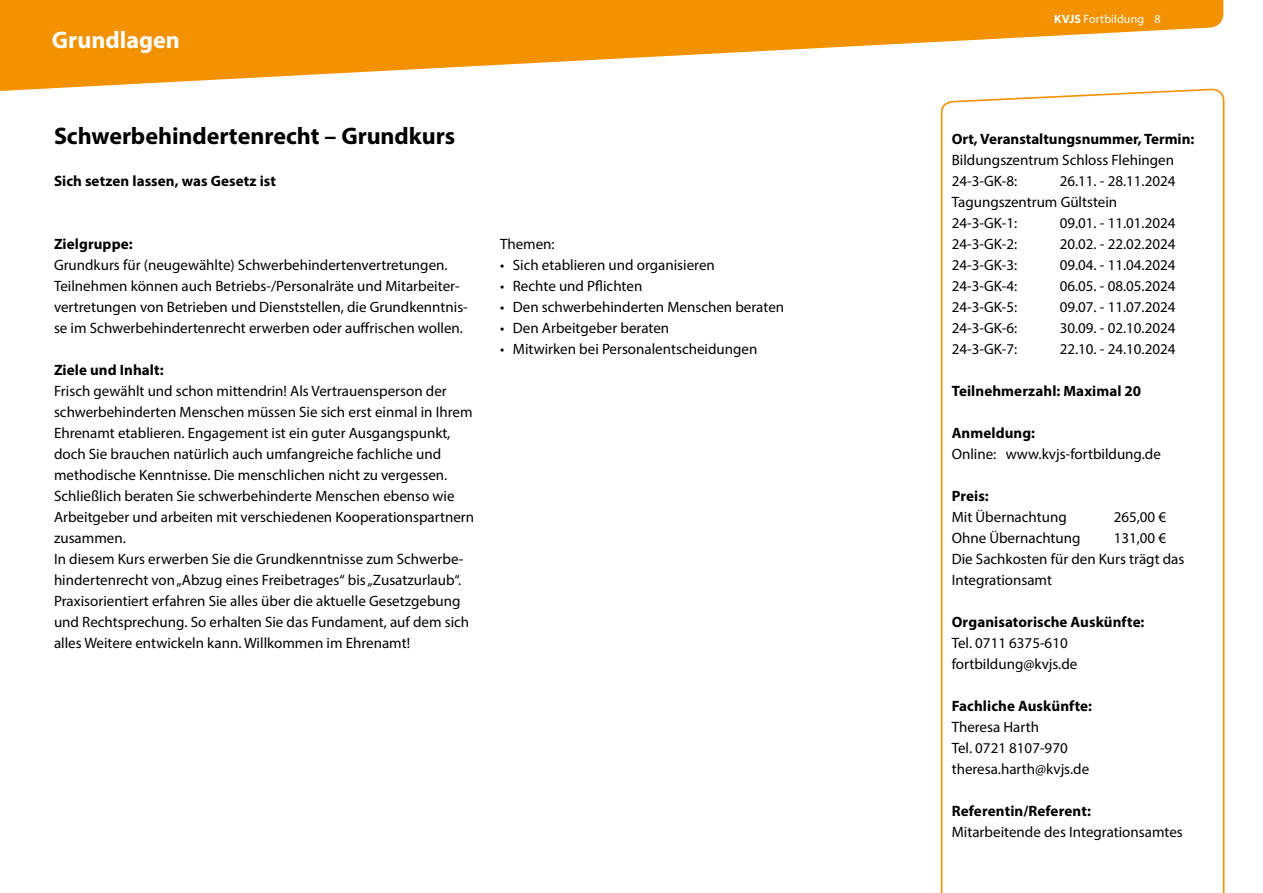
<style>
.page{position:relative;width:1263px;height:893px;background:#fff}
.page>*{position:absolute;margin:0;border:0;box-sizing:border-box;transform-origin:0 0}
.SemTitel{font:700 24px "Myriad Pro";letter-spacing:-.005em;color:#000}
.t1{font:700 24px "Myriad Pro";color:#fff}
.SemStandard{font:15px/21px "Myriad Pro";color:#000}
.SemÜberschrift{font:700 15px "Myriad Pro";letter-spacing:.005em;color:#000}
.SemOrt{font:700 15px "Myriad Pro";color:#000}
.SemUntertitel{font:700 15px "Myriad Pro";letter-spacing:.005em;color:#000}
.t2{font:12px "Myriad Pro";letter-spacing:.01em;color:#fff}
.s1{font-weight:700}
</style>
<div class="page">
<svg style="left:940px;top:92px;width:285px;height:801px"></svg>
<svg style="left:0;top:0;width:1223px;height:92px;fill:#f39200"></svg>
<h1 class="t1" style="left:52px;top:24px;width:129px">Grundlagen</h1>
<h1 class="SemTitel" style="left:54px;top:121px;width:403px">Schwerbehindertenrecht – Grundkurs</h1>
<p class="SemUntertitel" style="left:54px;top:171px;width:223px">Sich setzen lassen, was Gesetz ist</p>
<h2 class="SemÜberschrift" style="left:54px;top:234px;width:80px">Zielgruppe:</h2>
<p class="SemStandard" style="left:54px;top:255px;width:415px">Grundkurs für (neugewählte) Schwerbehindertenvertretungen.<br>Teilnehmen können auch Betriebs-/Personalräte und Mitarbeiter&shy;vertretungen von Betrieben und Dienststellen, die Grundkenntnis&shy;se im Schwerbehindertenrecht erwerben oder auffrischen wollen.</p>
<h2 class="SemÜberschrift" style="left:54px;top:360px;width:111px">Ziele und Inhalt:</h2>
<p class="SemStandard" style="left:54px;top:381px;width:422px">Frisch gewählt und schon mittendrin! Als Vertrauensperson der schwerbehinderten Menschen müssen Sie sich erst einmal in Ihrem Ehrenamt etablieren. Engagement ist ein guter Ausgangspunkt, doch Sie brauchen natürlich auch umfangreiche fachliche und methodische Kenntnisse. Die menschlichen nicht zu vergessen.<br>Schließlich beraten Sie schwerbehinderte Menschen ebenso wie Arbeitgeber und arbeiten mit verschiedenen Kooperationspartnern zusammen.</p>
<p class="SemStandard" style="left:54px;top:549px;width:417px">In diesem Kurs erwerben Sie die Grundkenntnisse zum Schwerbe&shy;hindertenrecht von „Abzug eines Freibetrages“ bis „Zusatzurlaub“.<br>Praxisorientiert erfahren Sie alles über die aktuelle Gesetzgebung und Rechtsprechung. So erhalten Sie das Fundament, auf dem sich alles Weitere entwickeln kann. Willkommen im Ehrenamt!</p>
<p class="SemStandard" style="left:500px;top:234px;width:56px">Themen:</p>
<p class="SemStandard" style="left:500px;top:255px;width:216px">• Sich etablieren und organisieren</p>
<p class="SemStandard" style="left:500px;top:276px;width:144px">• Rechte und Pflichten</p>
<p class="SemStandard" style="left:500px;top:297px;width:286px">• Den schwerbehinderten Menschen beraten</p>
<p class="SemStandard" style="left:500px;top:318px;width:171px">• Den Arbeitgeber beraten</p>
<p class="SemStandard" style="left:500px;top:339px;width:259px">• Mitwirken bei Personalentscheidungen</p>
<p class="t2" style="left:1054px;top:12px;width:108px"><span class="s1">KVJS</span> Fortbildung 8</p>
<h2 class="SemOrt" style="left:952px;top:129px;width:244px">Ort, Veranstaltungsnummer, Termin:</h2>
<p class="SemStandard" style="left:952px;top:150px;width:224px">Bildungszentrum Schloss Flehingen<br>24-3-GK-8:</p>
<p class="SemStandard" style="left:1060px;top:171px;width:117px">26.11. - 28.11.2024</p>
<p class="SemStandard" style="left:952px;top:192px;width:167px">Tagungszentrum Gültstein<br>24-3-GK-1:</p>
<p class="SemStandard" style="left:1060px;top:213px;width:117px">09.01. - 11.01.2024</p>
<p class="SemStandard" style="left:952px;top:234px;width:67px">24-3-GK-2:</p>
<p class="SemStandard" style="left:1060px;top:234px;width:117px">20.02. - 22.02.2024</p>
<p class="SemStandard" style="left:952px;top:255px;width:67px">24-3-GK-3:</p>
<p class="SemStandard" style="left:1060px;top:255px;width:117px">09.04. - 11.04.2024</p>
<p class="SemStandard" style="left:952px;top:276px;width:67px">24-3-GK-4:</p>
<p class="SemStandard" style="left:1060px;top:276px;width:117px">06.05. - 08.05.2024</p>
<p class="SemStandard" style="left:952px;top:297px;width:67px">24-3-GK-5:</p>
<p class="SemStandard" style="left:1060px;top:297px;width:117px">09.07. - 11.07.2024</p>
<p class="SemStandard" style="left:952px;top:318px;width:67px">24-3-GK-6:</p>
<p class="SemStandard" style="left:1060px;top:318px;width:117px">30.09. - 02.10.2024</p>
<p class="SemStandard" style="left:952px;top:339px;width:67px">24-3-GK-7:</p>
<p class="SemStandard" style="left:1060px;top:339px;width:117px">22.10. - 24.10.2024</p>
<h2 class="SemÜberschrift" style="left:952px;top:381px;width:191px">Teilnehmerzahl: Maximal 20</h2>
<h2 class="SemÜberschrift" style="left:952px;top:423px;width:85px">Anmeldung:</h2>
<p class="SemStandard" style="left:952px;top:444px;width:211px">Online: www.kvjs-fortbildung.de</p>
<h2 class="SemÜberschrift" style="left:952px;top:486px;width:39px">Preis:</h2>
<p class="SemStandard" style="left:952px;top:507px;width:117px">Mit Übernachtung</p>
<p class="SemStandard" style="left:1114px;top:507px;width:54px">265,00 €</p>
<p class="SemStandard" style="left:952px;top:528px;width:130px">Ohne Übernachtung</p>
<p class="SemStandard" style="left:1114px;top:528px;width:54px">131,00 €</p>
<p class="SemStandard" style="left:952px;top:549px;width:234px">Die Sachkosten für den Kurs trägt das<br>Integrationsamt</p>
<h2 class="SemÜberschrift" style="left:952px;top:612px;width:194px">Organisatorische Auskünfte:</h2>
<p class="SemStandard" style="left:952px;top:633px;width:127px">Tel. 0711 6375-610 fortbildung@kvjs.de</p>
<h2 class="SemÜberschrift" style="left:952px;top:696px;width:142px">Fachliche Auskünfte:</h2>
<p class="SemStandard" style="left:952px;top:717px;width:139px">Theresa Harth<br>Tel. 0721 8107-970 theresa.harth@kvjs.de</p>
<h2 class="SemÜberschrift" style="left:952px;top:801px;width:141px">Referentin/Referent:</h2>
<p class="SemStandard" style="left:952px;top:822px;width:233px">Mitarbeitende des Integrationsamtes</p>
</div>
